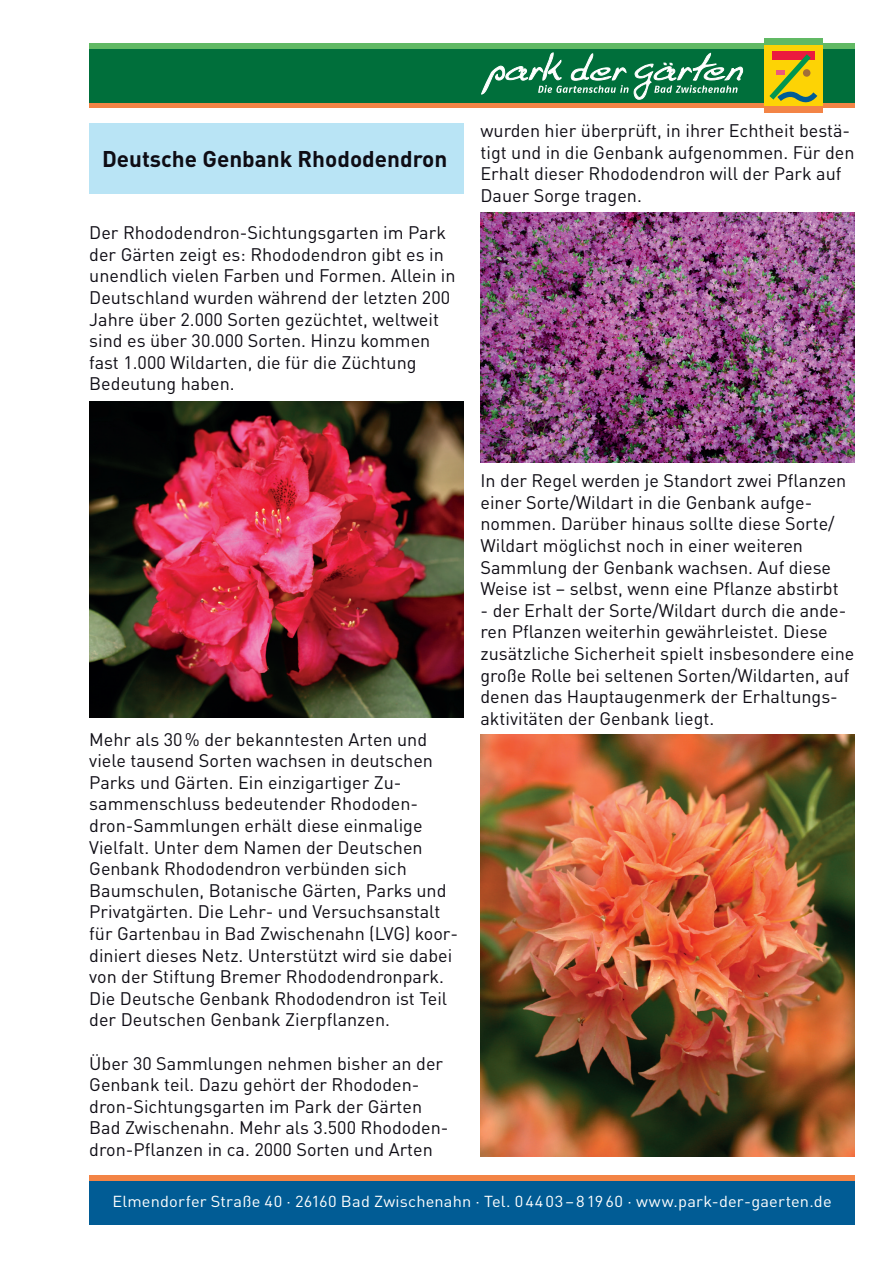
<style>
.page{position:relative;width:893px;height:1263px;background:#fff}
.page>*{position:absolute;margin:0;border:0;box-sizing:border-box;transform-origin:0 0}
.t1{font:700 22.5px "DINOT";color:#0e0c14}
.t2{font:18px/21.6px "DINOT";color:#0e0c14}
.t3{font:15.75px "DINOT";letter-spacing:.01em;color:#fff;scale:1.04 1}
</style>
<div class="page">
<div style="left:89px;top:1180px;width:766px;height:45px;background:#015c95"></div>
<div style="left:89px;top:1175px;width:766px;height:5px;background:#f38446"></div>
<div style="left:89px;top:123px;width:374px;height:71px;background:#b9e4f5"></div>
<div style="left:89px;top:44px;width:766px;height:5px;background:#61b964"></div>
<div style="left:89px;top:102px;width:766px;height:6px;background:#f38446"></div>
<div style="left:89px;top:49px;width:766px;height:53px;background:#006f3b"></div>
<svg style="left:482px;top:53px;width:261px;height:47px"></svg>
<div style="left:764px;top:45px;width:59px;height:61px;background:#fdd305"></div>
<div style="left:772px;top:52px;width:43px;height:8px;background:#eb1a3e"></div>
<svg style="left:769px;top:54px;width:48px;height:49px"></svg>
<div style="left:764px;top:106px;width:59px;height:7px;background:#f38446"></div>
<div style="left:764px;top:38px;width:59px;height:7px;background:#61b964"></div>
<img style="left:480px;top:735px;width:375px;height:422px">
<img style="left:480px;top:213px;width:375px;height:249px">
<img style="left:89px;top:401px;width:374px;height:317px">
<p class="t1" style="left:102px;top:144px;width:347px">Deutsche Genbank Rhododendron</p>
<p class="t2" style="left:89px;top:222px;width:368px">Der Rhododendron-Sichtungsgarten im Park der Gärten zeigt es: Rhododendron gibt es in unendlich vielen Farben und Formen. Allein in Deutschland wurden während der letzten 200<br>Jahre über 2.000 Sorten gezüchtet, weltweit sind es über 30.000 Sorten. Hinzu kommen fast 1.000 Wildarten, die für die Züchtung Bedeutung haben.</p>
<p class="t2" style="left:480px;top:119px;width:375px">wurden hier überprüft, in ihrer Echtheit bestä&shy;tigt und in die Genbank aufgenommen. Für den Erhalt dieser Rhododendron will der Park auf Dauer Sorge tragen.</p>
<p class="t2" style="left:89px;top:728px;width:370px">Mehr als 30% der bekanntesten Arten und viele tausend Sorten wachsen in deutschen Parks und Gärten. Ein einzigartiger Zu&shy;sammenschluss bedeutender Rhododen&shy;dron-Sammlungen erhält diese einmalige Vielfalt. Unter dem Namen der Deutschen Genbank Rhododendron verbünden sich Baumschulen, Botanische Gärten, Parks und Privatgärten. Die Lehr- und Versuchsanstalt für Gartenbau in Bad Zwischenahn (LVG) koor&shy;diniert dieses Netz. Unterstützt wird sie dabei von der Stiftung Bremer Rhododendronpark.<br>Die Deutsche Genbank Rhododendron ist Teil der Deutschen Genbank Zierpflanzen.</p>
<p class="t2" style="left:89px;top:1052px;width:361px">Über 30 Sammlungen nehmen bisher an der Genbank teil. Dazu gehört der Rhododen&shy;dron-Sichtungsgarten im Park der Gärten Bad Zwischenahn. Mehr als 3.500 Rhododen&shy;dron-Pflanzen in ca. 2000 Sorten und Arten</p>
<p class="t2" style="left:480px;top:470px;width:367px">In der Regel werden je Standort zwei Pflanzen einer Sorte/Wildart in die Genbank aufge&shy;nommen. Darüber hinaus sollte diese Sorte/ Wildart möglichst noch in einer weiteren Sammlung der Genbank wachsen. Auf diese Weise ist – selbst, wenn eine Pflanze abstirbt</p>
<p class="t2" style="left:480px;top:599px;width:375px">- der Erhalt der Sorte/Wildart durch die ande&shy;ren Pflanzen weiterhin gewährleistet. Diese zusätzliche Sicherheit spielt insbesondere eine große Rolle bei seltenen Sorten/Wildarten, auf denen das Hauptaugenmerk der Erhaltungs&shy;aktivitäten der Genbank liegt.</p>
<p class="t3" style="left:112px;top:1191px;width:693px">Elmendorfer Straße 40 · 26160 Bad Zwischenahn · Tel. 0 44 03 – 8 19 60 · www.park-der-gaerten.de</p>
</div>
